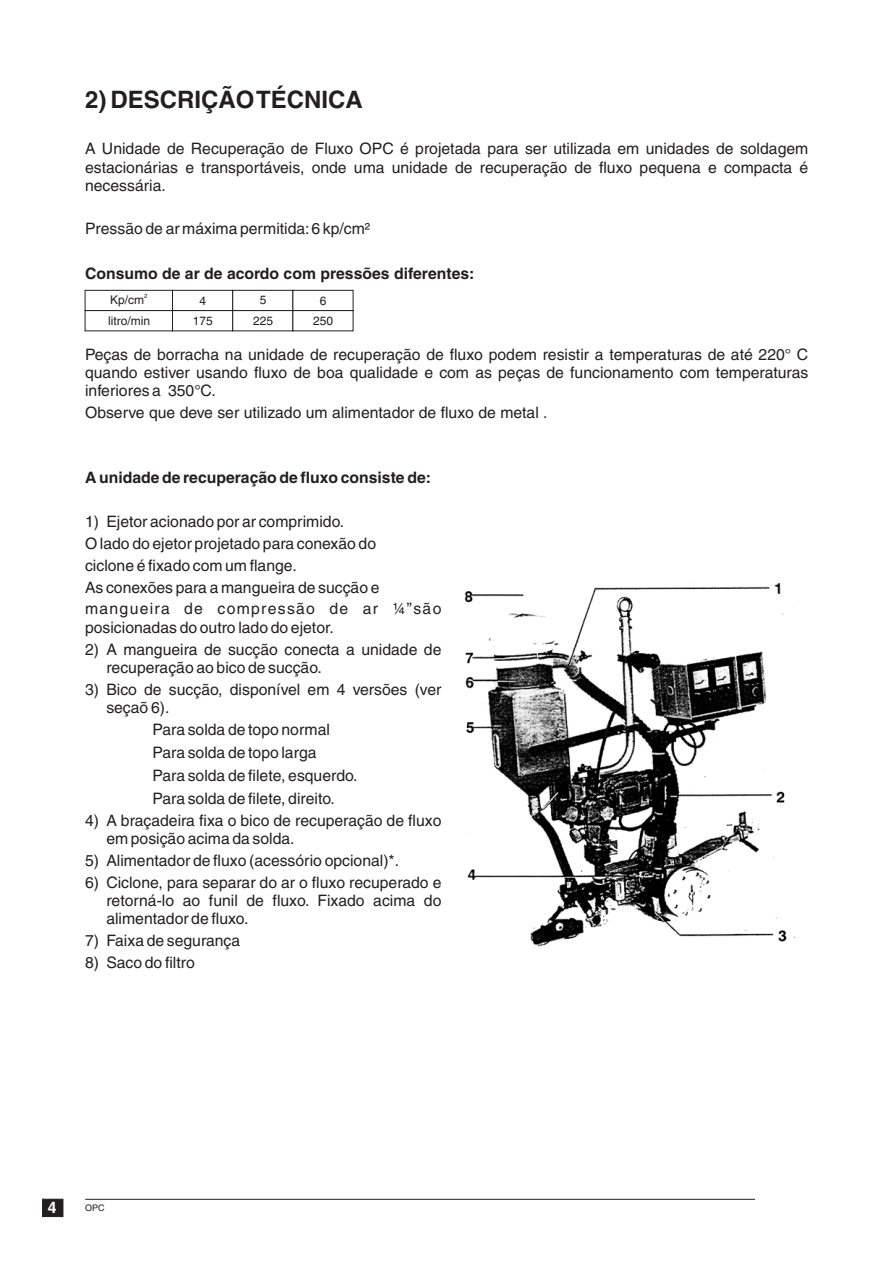
<style>
.page{position:relative;width:893px;height:1263px;background:#fff}
.page>*{position:absolute;margin:0;border:0;box-sizing:border-box;transform-origin:0 0}
.t1{font:700 24px "Helvetica";color:#231f20}
.t2{font:15.75px/18.1px "Helvetica";color:#231f20}
.t3{font:700 15.75px "Helvetica";color:#231f20}
.t4{font:700 15.75px "Helvetica";color:#fff}
.t5{font:12px/20.1px "Helvetica";color:#231f20;text-align:center}
.t6{font:9px "Helvetica";color:#231f20}
.t7{font:6px "Helvetica";color:#231f20}
</style>
<div class="page">
<hr style="left:85px;top:1199px;width:670px;height:1px;background:#231f20">
<div style="left:42px;top:1199px;width:21px;height:18px;background:#231f20;border:1px solid #231f20"></div>
<div style="left:85px;top:290px;width:88px;height:21px;background:#fff;border:1px solid #231f20"></div>
<div style="left:85px;top:310px;width:88px;height:21px;background:#fff;border:1px solid #231f20"></div>
<div style="left:172px;top:290px;width:61px;height:21px;background:#fff;border:1px solid #231f20"></div>
<div style="left:172px;top:310px;width:61px;height:21px;background:#fff;border:1px solid #231f20"></div>
<div style="left:232px;top:290px;width:61px;height:21px;background:#fff;border:1px solid #231f20"></div>
<div style="left:232px;top:310px;width:61px;height:21px;background:#fff;border:1px solid #231f20"></div>
<div style="left:293px;top:290px;width:60px;height:21px;background:#fff;border:1px solid #231f20"></div>
<div style="left:293px;top:310px;width:60px;height:21px;background:#fff;border:1px solid #231f20"></div>
<img style="left:464px;top:582px;width:332px;height:365px">
<h1 class="t1" style="left:85px;top:91px;width:279px">2) DESCRIÇÃOTÉCNICA</h1>
<p class="t2" style="left:85px;top:141px;width:724px;text-align:justify">A Unidade de Recuperação de Fluxo OPC é projetada para ser utilizada em unidades de soldagem estacionárias e transportáveis, onde uma unidade de recuperação de fluxo pequena e compacta é necessária.</p>
<p class="t2" style="left:85px;top:221px;width:286px">Pressão de ar máxima permitida:6 kp/cm²</p>
<p class="t3" style="left:85px;top:267px;width:391px">Consumo de ar de acordo com pressões diferentes:</p>
<p class="t5" style="left:110px;top:291px;width:36px">Kp/cm</p>
<p class="t7" style="left:144px;top:294px;width:5px">2</p>
<p class="t5" style="left:108px;top:312px;width:43px">litro/min</p>
<p class="t5" style="left:193px;top:292px;width:22px">4<br>175</p>
<p class="t5" style="left:260px;top:291px;width:8px">5</p>
<p class="t5" style="left:320px;top:291px;width:8px">6</p>
<p class="t5" style="left:253px;top:312px;width:22px">225</p>
<p class="t5" style="left:313px;top:312px;width:22px">250</p>
<p class="t2" style="left:85px;top:347px;width:724px;text-align:justify">Peças de borracha na unidade de recuperação de fluxo podem resistir a temperaturas de até 220° C quando estiver usando fluxo de boa qualidade e com as peças de funcionamento com temperaturas inferiores a 350°C.</p>
<p class="t2" style="left:85px;top:405px;width:464px">Observe que deve ser utilizado um alimentador de fluxo de metal .</p>
<p class="t3" style="left:85px;top:472px;width:347px">A unidade de recuperação de fluxo consiste de:</p>
<p class="t2" style="left:85px;top:512px;width:358px;line-height:21.9px">1) Ejetor acionado por ar comprimido.<br>O lado do ejetor projetado para conexão do<br>ciclone é fixado com um flange.<br>As conexões para a mangueira de sucção e mangueira de compressão de ar ¼”são</p>
<p class="t2" style="left:85px;top:620px;width:250px">posicionadas do outro lado do ejetor.</p>
<p class="t2" style="left:106px;top:641px;width:336px;text-indent:-21px">2) A mangueira de sucção conecta a unidade de recuperação ao bico de sucção.</p>
<p class="t2" style="left:106px;top:681px;width:336px;text-indent:-21px">3) Bico de sucção, disponível em 4 versões (ver seçaõ 6).</p>
<p class="t2" style="left:153px;top:720px;width:206px;line-height:22.8px">Para solda de topo normal<br>Para solda de topo larga<br>Para solda de filete, esquerdo.<br>Para solda de filete, direito.</p>
<p class="t2" style="left:106px;top:813px;width:336px;text-indent:-21px">4) A braçadeira fixa o bico de recuperação de fluxo em posição acima da solda.</p>
<p class="t2" style="left:85px;top:853px;width:315px">5) Alimentador de fluxo (acessório opcional)*.</p>
<p class="t2" style="left:106px;top:875px;width:336px;text-align:justify;text-indent:-21px">6) Ciclone, para separar do ar o fluxo recuperado e retorná-lo ao funil de fluxo. Fixado acima do alimentador de fluxo.</p>
<p class="t2" style="left:85px;top:933px;width:157px">7) Faixa de segurança</p>
<p class="t2" style="left:85px;top:955px;width:111px">8) Saco do filtro</p>
<p class="t4" style="left:48px;top:1202px;width:10px">4</p>
<p class="t6" style="left:85px;top:1205px;width:21px">OPC</p>
</div>
